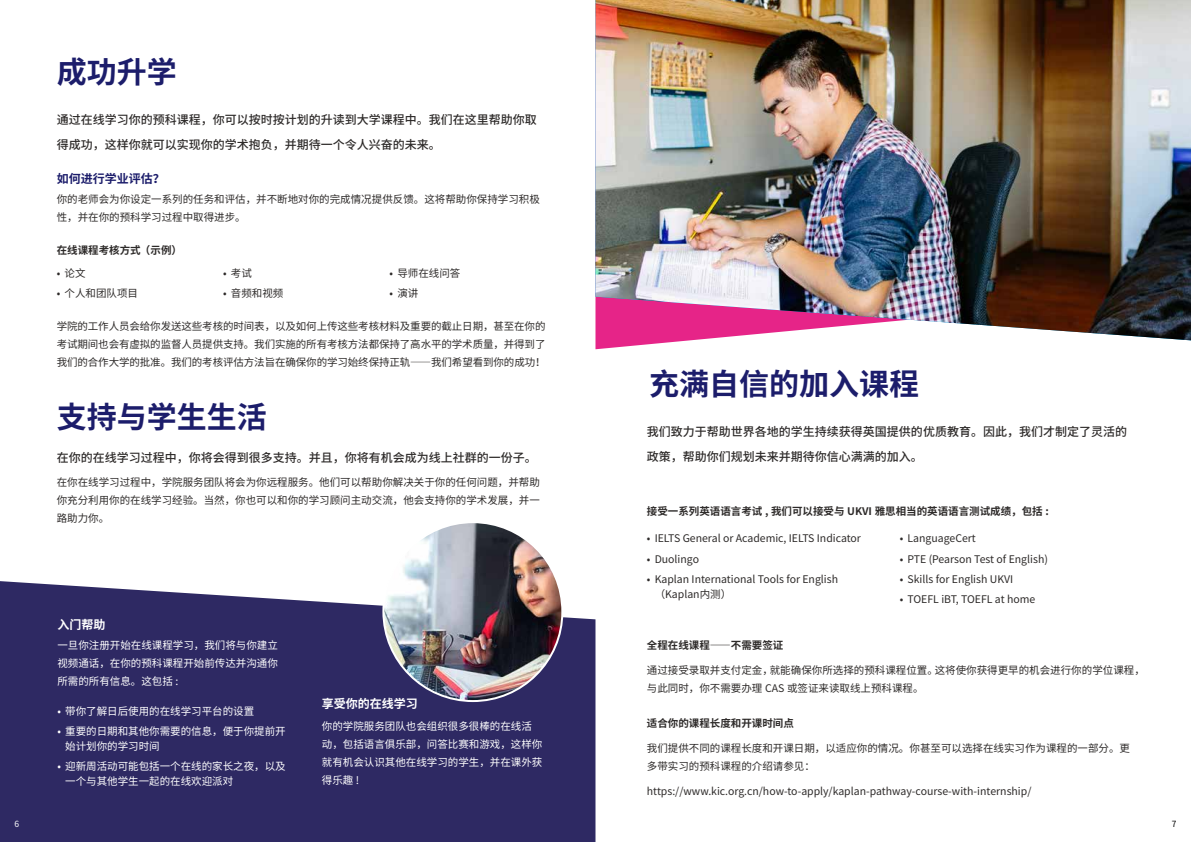
<style>
.page{position:relative;width:1191px;height:842px;background:#fff}
.page>*{position:absolute;margin:0;border:0;box-sizing:border-box;transform-origin:0 0}
.t1{font:700 30px "Noto Sans Hans";color:#1c1d6b}
.t2{font:500 12px/25px "Noto Sans Hans";color:#2d2a29}
.t3{font:700 12px "Noto Sans Hans";color:#fff}
.t4{font:700 12px "Noto Sans Hans";color:#1c1d6b}
.t5{font:10.5px/18px "Noto Sans Hans";color:#2d2a29}
.t6{font:10.5px/18px "Noto Sans Hans";color:#fff}
.t7{font:700 10.5px "Noto Sans Hans";color:#2d2a29}
.t8{font:8.5px "Noto Sans Hans";color:#fff}
.t9{font:8.5px "Noto Sans Hans";color:#000}
</style>
<div class="page">
<div style="left:0;top:581px;width:595px;height:261px;background:#2e2963"></div>
<img style="left:383px;top:522px;width:179px;height:179px;border-radius:89px">
<img style="left:595px;top:0;width:596px;height:340px">
<h1 class="t1" style="left:57px;top:55px;width:121px">成功升学</h1>
<p class="t2" style="left:57px;top:107px;width:481px">通过在线学习你的预科课程，你可以按时按计划的升读到大学课程中。我们在这里帮助你取得成功，这样你就可以实现你的学术抱负，并期待一个令人兴奋的未来。</p>
<p class="t4" style="left:57px;top:172px;width:109px">如何进行学业评估？</p>
<p class="t5" style="left:57px;top:190px;width:484px">你的老师会为你设定一系列的任务和评估，并不断地对你的完成情况提供反馈。这将帮助你保持学习积极性，并在你的预科学习过程中取得进步。</p>
<p class="t7" style="left:57px;top:244px;width:127px">在线课程考核方式（示例）</p>
<p class="t5" style="left:57px;top:264px;width:30px">• 论文</p>
<p class="t5" style="left:57px;top:284px;width:83px">• 个人和团队项目</p>
<p class="t5" style="left:389px;top:264px;width:72px">• 导师在线问答</p>
<p class="t5" style="left:389px;top:284px;width:30px">• 演讲</p>
<p class="t5" style="left:57px;top:317px;width:490px;text-align:justify">学院的工作人员会给你发送这些考核的时间表，以及如何上传这些考核材料及重要的截止日期，甚至在你的考试期间也会有虚拟的监督人员提供支持。我们实施的所有考核方法都保持了高水平的学术质量，并得到了我们的合作大学的批准。我们的考核评估方法旨在确保你的学习始终保持正轨——我们希望看到你的成功！</p>
<h1 class="t1" style="left:57px;top:400px;width:212px">支持与学生生活</h1>
<p class="t2" style="left:57px;top:445px;width:481px">在你的在线学习过程中，你将会得到很多支持。并且，你将有机会成为线上社群的一份子。</p>
<p class="t5" style="left:57px;top:473px;width:484px;text-align:justify">在你在线学习过程中，学院服务团队将会为你远程服务。他们可以帮助你解决关于你的任何问题，并帮助你充分利用你的在线学习经验。当然，你也可以和你的学习顾问主动交流，他会支持你的学术发展，并一路助力你。</p>
<p class="t5" style="left:223px;top:264px;width:30px">• 考试</p>
<p class="t5" style="left:223px;top:284px;width:62px">• 音频和视频</p>
<p class="t3" style="left:57px;top:618px;width:49px">入门帮助</p>
<p class="t6" style="left:57px;top:637px;width:222px;text-align:justify">一旦你注册开始在线课程学习，我们将与你建立视频通话，在你的预科课程开始前传达并沟通你所需的所有信息。这包括 :</p>
<p class="t6" style="left:57px;top:702px;width:198px">• 带你了解日后使用的在线学习平台的设置</p>
<p class="t6" style="left:65px;top:724px;width:222px;line-height:15px;text-indent:-8px">• 重要的日期和其他你需要的信息，便于你提前开始计划你的学习时间</p>
<p class="t6" style="left:65px;top:759px;width:222px;line-height:15px;text-indent:-8px">• 迎新周活动可能包括一个在线的家长之夜，以及一个与其他学生一起的在线欢迎派对</p>
<p class="t3" style="left:322px;top:696px;width:97px">享受你的在线学习</p>
<p class="t6" style="left:322px;top:717px;width:222px">你的学院服务团队也会组织很多很棒的在线活动，包括语言俱乐部，问答比赛和游戏，这样你就有机会认识其他在线学习的学生，并在课外获得乐趣 !</p>
<h1 class="t1" style="left:649px;top:367px;width:271px">充满自信的加入课程</h1>
<p class="t2" style="left:647px;top:419px;width:481px">我们致力于帮助世界各地的学生持续获得英国提供的优质教育。因此，我们才制定了灵活的政策，帮助你们规划未来并期待你信心满满的加入。</p>
<p class="t7" style="left:647px;top:505px;width:403px">接受一系列英语语言考试 , 我们可以接受与 UKVI 雅思相当的英语语言测试成绩，包括 :</p>
<p class="t5" style="left:647px;top:530px;width:216px">• IELTS General or Academic, IELTS Indicator</p>
<p class="t5" style="left:647px;top:550px;width:54px">• Duolingo</p>
<p class="t5" style="left:654px;top:572px;width:185px;line-height:15px;text-indent:-8px">• Kaplan International Tools for English（Kaplan内测）</p>
<p class="t5" style="left:899px;top:530px;width:78px">• LanguageCert</p>
<p class="t5" style="left:899px;top:550px;width:150px">• PTE (Pearson Test of English)</p>
<p class="t5" style="left:899px;top:570px;width:115px">• Skills for English UKVI</p>
<p class="t5" style="left:899px;top:590px;width:137px">• TOEFL iBT, TOEFL at home</p>
<p class="t7" style="left:647px;top:639px;width:138px">全程在线课程——不需要签证</p>
<p class="t5" style="left:647px;top:661px;width:499px">通过接受录取并支付定金，就能确保你所选择的预科课程位置。这将使你获得更早的机会进行你的学位课程，与此同时，你不需要办理 CAS 或签证来读取线上预科课程。</p>
<p class="t7" style="left:647px;top:717px;width:148px">适合你的课程长度和开课时间点</p>
<p class="t5" style="left:647px;top:739px;width:485px">我们提供不同的课程长度和开课日期，以适应你的情况。你甚至可以选择在线实习作为课程的一部分。更多带实习的预科课程的介绍请参见：</p>
<p class="t5" style="left:647px;top:782px;width:386px">https://www.kic.org.cn/how-to-apply/kaplan-pathway-course-with-internship/</p>
<p class="t8" style="left:14px;top:819px;width:6px">6</p>
<p class="t9" style="left:1171px;top:819px;width:6px">7</p>
</div>
